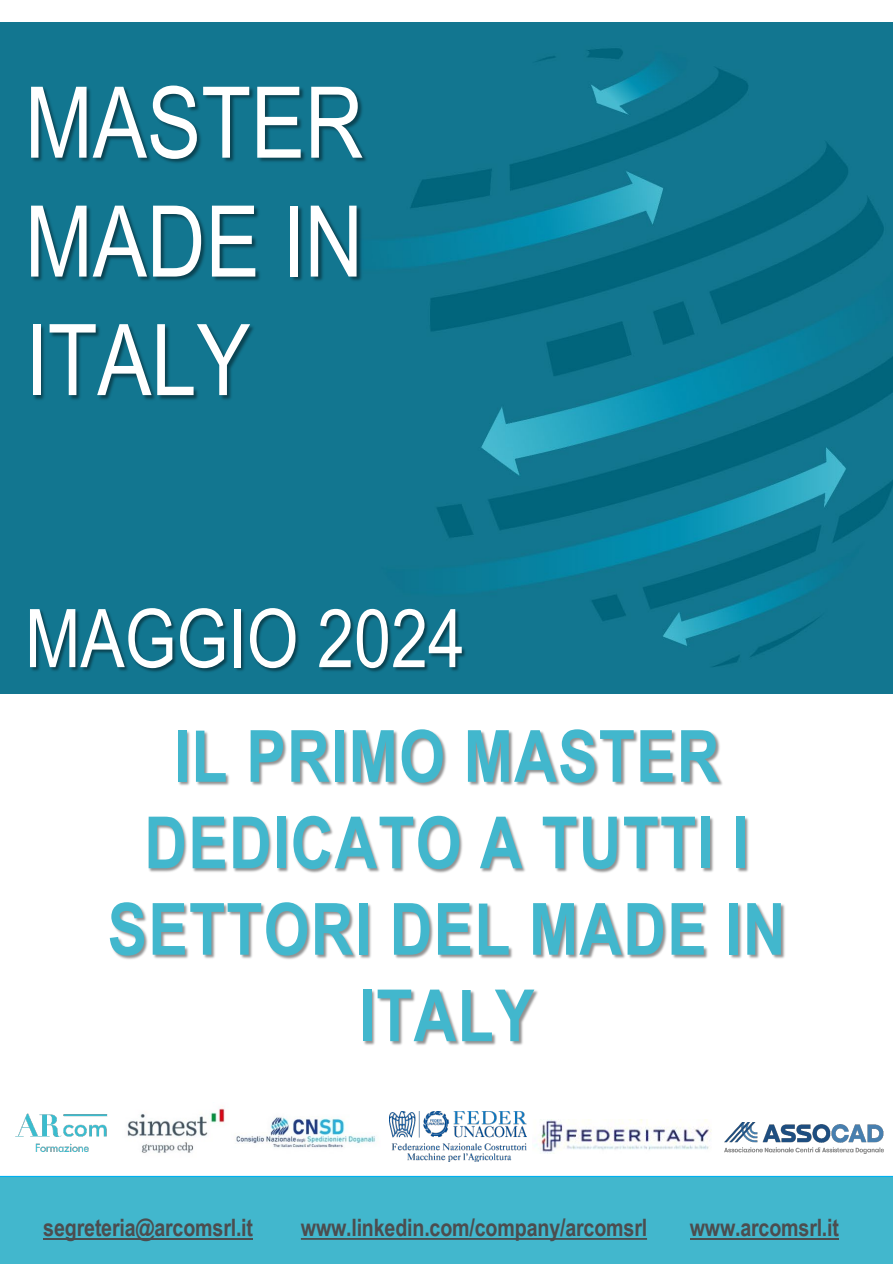
<style>
.page{position:relative;width:893px;height:1264px;background:#fff}
.page>*{position:absolute;margin:0;border:0;box-sizing:border-box;transform-origin:0 0}
.t1{font:99px "Arial Narrow";color:#fff}
.t2{font:81px "Arial Narrow";color:#fff}
.t3{font:700 72px/86.4px "Arial Narrow";letter-spacing:.015em;color:#42b7cd;text-align:center}
.t4{font:700 24px "Arial Narrow";letter-spacing:-.005em;color:#4c4d4f}
</style>
<div class="page">
<div style="left:0;top:1175px;width:892px;height:88px;background:#42b7cd"></div>
<img style="left:127px;top:1108px;width:98px;height:45px">
<hr style="left:43px;top:1237px;width:210px;height:2px;background:#4c4d4f">
<svg style="left:301px;top:1237px;width:346px;height:2px"></svg>
<hr style="left:689px;top:1237px;width:149px;height:2px;background:#4c4d4f">
<img style="left:0;top:23px;width:892px;height:670px">
<img style="left:178px;top:688px;width:609px;height:86px">
<img style="left:149px;top:774px;width:600px;height:87px">
<img style="left:111px;top:861px;width:674px;height:99px">
<img style="left:314px;top:947px;width:288px;height:98px">
<img style="left:236px;top:1117px;width:140px;height:31px">
<img style="left:15px;top:1113px;width:93px;height:39px">
<img style="left:724px;top:1122px;width:159px;height:30px">
<img style="left:0;top:562px;width:520px;height:178px">
<img style="left:0;top:30px;width:430px;height:118px">
<img style="left:0;top:148px;width:430px;height:217px">
<img style="left:0;top:267px;width:318px;height:217px">
<img style="left:389px;top:1111px;width:137px;height:49px">
<img style="left:534px;top:1119px;width:178px;height:34px">
<p class="t1" style="left:25px;top:50px;width:340px">MASTER</p>
<p class="t1" style="left:25px;top:169px;width:340px">MADE IN</p>
<p class="t1" style="left:25px;top:287px;width:227px">ITALY</p>
<p class="t2" style="left:25px;top:579px;width:441px">MAGGIO 2024</p>
<p class="t3" style="left:108px;top:709px;width:679px">IL PRIMO MASTER<br>DEDICATO A TUTTI I<br>SETTORI DEL MADE IN<br>ITALY</p>
<p class="t4" style="left:43px;top:1208px;width:211px">segreteria@arcomsrl.it</p>
<p class="t4" style="left:301px;top:1208px;width:348px">www.linkedin.com/company/arcomsrl</p>
<p class="t4" style="left:689px;top:1208px;width:151px">www.arcomsrl.it</p>
</div>
